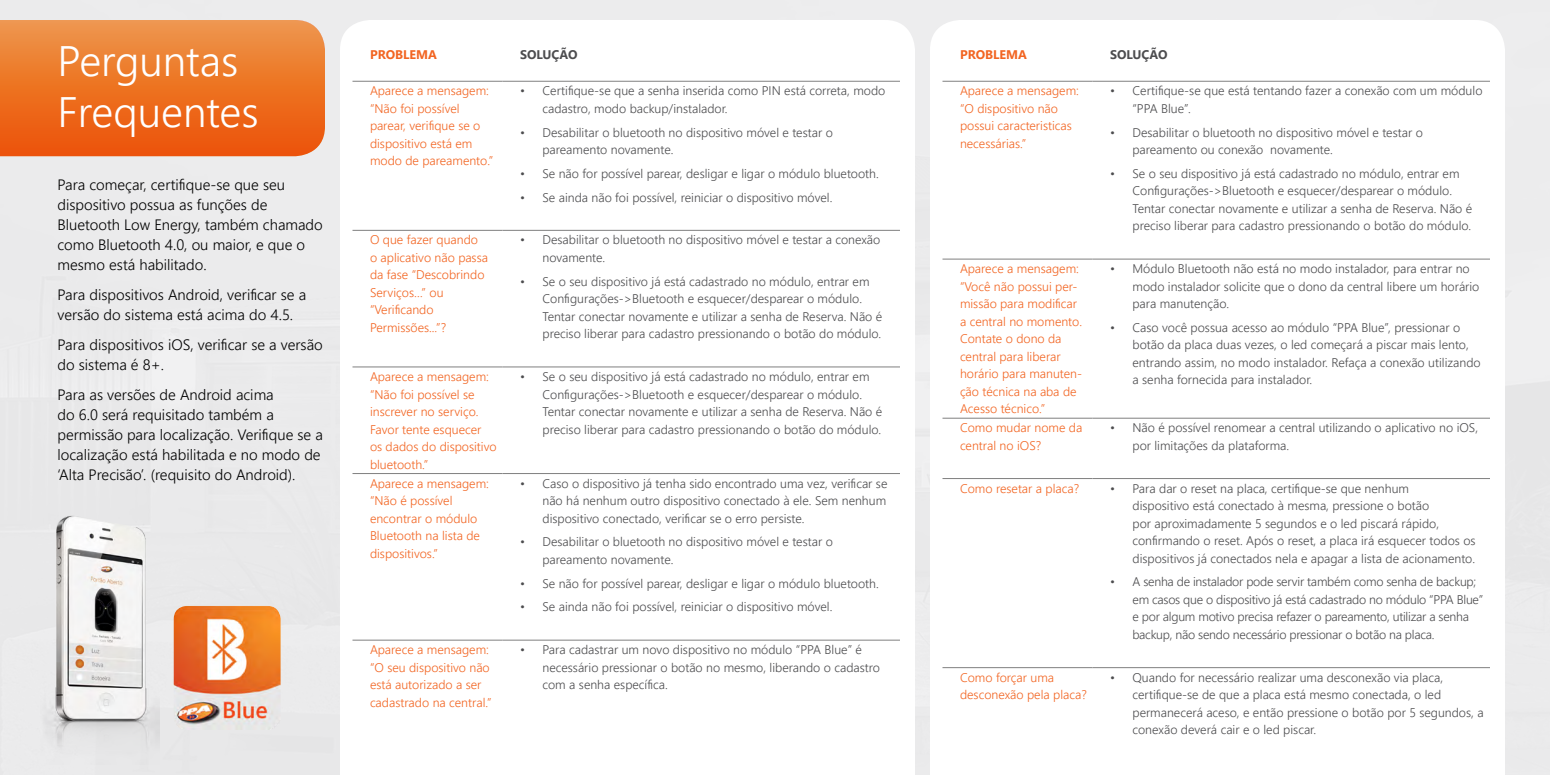
<style>
.page{position:relative;width:1550px;height:775px;background:#f1f1f2}
.page>*{position:absolute;margin:0;border:0;box-sizing:border-box;transform-origin:0 0}
.t1{font:300 42.5px/51px "Segoe UI";color:#fff}
.t2{font:300 15px/20px "Segoe UI";color:#000}
.t3{font:300 12.5px/17.5px "Segoe UI";color:#4d4d4f}
.t4{font:300 12.5px/17.5px "Segoe UI";color:#f26522}
.t5{font:300 12.5px/17.5px "Segoe UI";letter-spacing:-.02em;color:#4d4d4f}
.t6{font:700 12.5px "Segoe UI";color:#f26522}
.t7{font:700 12.5px "Segoe UI";color:#4d4d4f}
</style>
<div class="page">
<div style="left:340px;top:20px;width:575px;height:755px;background:#fff"></div>
<div style="left:930px;top:20px;width:575px;height:755px;background:#fff"></div>
<svg style="left:0;top:20px;width:325px;height:136px;background:#ec7428"></svg>
<hr style="left:352px;top:81px;width:150px;height:1px;background:#808080">
<hr style="left:502px;top:81px;width:398px;height:1px;background:#808080">
<hr style="left:352px;top:230px;width:150px;height:1px;background:#808080">
<hr style="left:502px;top:230px;width:398px;height:1px;background:#808080">
<hr style="left:352px;top:367px;width:150px;height:1px;background:#808080">
<hr style="left:502px;top:367px;width:398px;height:1px;background:#808080">
<hr style="left:352px;top:473px;width:150px;height:1px;background:#808080">
<hr style="left:502px;top:473px;width:398px;height:1px;background:#808080">
<hr style="left:352px;top:640px;width:150px;height:1px;background:#808080">
<hr style="left:502px;top:640px;width:398px;height:1px;background:#808080">
<hr style="left:942px;top:81px;width:150px;height:1px;background:#808080">
<hr style="left:1092px;top:81px;width:398px;height:1px;background:#808080">
<hr style="left:942px;top:259px;width:150px;height:1px;background:#808080">
<hr style="left:1092px;top:259px;width:398px;height:1px;background:#808080">
<hr style="left:942px;top:418px;width:150px;height:1px;background:#808080">
<hr style="left:1092px;top:418px;width:398px;height:1px;background:#808080">
<hr style="left:942px;top:478px;width:150px;height:1px;background:#808080">
<hr style="left:1092px;top:478px;width:398px;height:1px;background:#808080">
<hr style="left:942px;top:667px;width:150px;height:1px;background:#808080">
<hr style="left:1092px;top:667px;width:398px;height:1px;background:#808080">
<img style="left:174px;top:606px;width:107px;height:124px">
<img style="left:42px;top:503px;width:117px;height:262px">
<h1 class="t1" style="left:58px;top:31px;width:203px">Perguntas<br>Frequentes</h1>
<p class="t2" style="left:58px;top:173px;width:267px">Para começar, certifique-se que seu dispositivo possua as funções de Bluetooth Low Energy, também chamado como Bluetooth 4.0, ou maior, e que o mesmo está habilitado.</p>
<p class="t2" style="left:58px;top:283px;width:250px">Para dispositivos Android, verificar se a versão do sistema está acima do 4.5.</p>
<p class="t2" style="left:58px;top:333px;width:267px">Para dispositivos iOS, verificar se a versão do sistema é 8+.</p>
<p class="t2" style="left:58px;top:383px;width:267px">Para as versões de Android acima<br>do 6.0 será requisitado também a permissão para localização. Verifique se a localização está habilitada e no modo de ‘Alta Precisão’. (requisito do Android).</p>
<p class="t6" style="left:370px;top:43px;width:68px">PROBLEMA</p>
<p class="t7" style="left:520px;top:43px;width:59px">SOLUÇÃO</p>
<p class="t4" style="left:370px;top:81px;width:125px">Aparece a mensagem: “Não foi possível parear, verifique se o dispositivo está em modo de pareamento.”</p>
<p class="t3" style="left:542px;top:81px;width:344px;text-indent:-22px">• Certifique-se que a senha inserida como PIN está correta, modo cadastro, modo backup/instalador.</p>
<p class="t3" style="left:542px;top:122px;width:292px;text-indent:-22px">• Desabilitar o bluetooth no dispositivo móvel e testar o pareamento novamente.</p>
<p class="t3" style="left:520px;top:163px;width:360px">• Se não for possível parear, desligar e ligar o módulo bluetooth.</p>
<p class="t3" style="left:520px;top:187px;width:314px">• Se ainda não foi possível, reiniciar o dispositivo móvel.</p>
<p class="t4" style="left:370px;top:230px;width:120px">O que fazer quando o aplicativo não passa da fase “Descobrindo<br>Serviços…” ou “Verificando<br>Permissões...”?</p>
<p class="t3" style="left:542px;top:230px;width:339px;text-indent:-22px">• Desabilitar o bluetooth no dispositivo móvel e testar a conexão novamente.</p>
<p class="t3" style="left:542px;top:271px;width:341px;text-indent:-22px">• Se o seu dispositivo já está cadastrado no módulo, entrar em Configurações-&gt;Bluetooth e esquecer/desparear o módulo.<br>Tentar conectar novamente e utilizar a senha de Reserva. Não é preciso liberar para cadastro pressionando o botão do módulo.</p>
<p class="t4" style="left:370px;top:367px;width:128px">Aparece a mensagem: “Não foi possível se inscrever no serviço.<br>Favor tente esquecer os dados do dispositivo bluetooth.”</p>
<p class="t3" style="left:542px;top:367px;width:341px;text-indent:-22px">• Se o seu dispositivo já está cadastrado no módulo, entrar em Configurações-&gt;Bluetooth e esquecer/desparear o módulo.<br>Tentar conectar novamente e utilizar a senha de Reserva. Não é preciso liberar para cadastro pressionando o botão do módulo.</p>
<p class="t4" style="left:370px;top:473px;width:120px">Aparece a mensagem: “Não é possível encontrar o módulo<br>Bluetooth na lista de dispositivos.”</p>
<p class="t3" style="left:542px;top:473px;width:346px;text-align:justify;text-indent:-22px">• Caso o dispositivo já tenha sido encontrado uma vez, verificar se não há nenhum outro dispositivo conectado à ele. Sem nenhum dispositivo conectado, verificar se o erro persiste.</p>
<p class="t3" style="left:542px;top:532px;width:292px;text-indent:-22px">• Desabilitar o bluetooth no dispositivo móvel e testar o pareamento novamente.</p>
<p class="t3" style="left:520px;top:573px;width:360px">• Se não for possível parear, desligar e ligar o módulo bluetooth.</p>
<p class="t3" style="left:520px;top:597px;width:314px">• Se ainda não foi possível, reiniciar o dispositivo móvel.</p>
<p class="t4" style="left:370px;top:640px;width:123px">Aparece a mensagem: “O seu dispositivo não está autorizado a ser cadastrado na central.”</p>
<p class="t3" style="left:542px;top:640px;width:339px;text-indent:-22px">• Para cadastrar um novo dispositivo no módulo “PPA Blue” é necessário pressionar o botão no mesmo, liberando o cadastro com a senha específica.</p>
<p class="t6" style="left:960px;top:43px;width:68px">PROBLEMA</p>
<p class="t7" style="left:1110px;top:43px;width:59px">SOLUÇÃO</p>
<p class="t4" style="left:960px;top:81px;width:120px">Aparece a mensagem: “O dispositivo não possui caracteristicas necessárias.”</p>
<p class="t3" style="left:1132px;top:81px;width:351px;text-indent:-22px">• Certifique-se que está tentando fazer a conexão com um módulo “PPA Blue”.</p>
<p class="t3" style="left:1132px;top:122px;width:292px;text-indent:-22px">• Desabilitar o bluetooth no dispositivo móvel e testar o pareamento ou conexão novamente.</p>
<p class="t3" style="left:1132px;top:163px;width:341px;text-indent:-22px">• Se o seu dispositivo já está cadastrado no módulo, entrar em Configurações-&gt;Bluetooth e esquecer/desparear o módulo.<br>Tentar conectar novamente e utilizar a senha de Reserva. Não é preciso liberar para cadastro pressionando o botão do módulo.</p>
<p class="t4" style="left:960px;top:259px;width:124px">Aparece a mensagem: “Você não possui per&shy;missão para modificar a central no momento.<br>Contate o dono da central para liberar horário para manuten&shy;ção técnica na aba de<br>Acesso técnico.”</p>
<p class="t3" style="left:1132px;top:259px;width:348px;text-indent:-22px">• Módulo Bluetooth não está no modo instalador, para entrar no modo instalador solicite que o dono da central libere um horário para manutenção.</p>
<p class="t3" style="left:1132px;top:318px;width:350px;text-indent:-22px">• Caso você possua acesso ao módulo “PPA Blue”, pressionar o botão da placa duas vezes, o led começará a piscar mais lento, entrando assim, no modo instalador. Refaça a conexão utilizando a senha fornecida para instalador.</p>
<p class="t4" style="left:960px;top:418px;width:124px">Como mudar nome da central no iOS?</p>
<p class="t3" style="left:1132px;top:418px;width:347px;text-indent:-22px">• Não é possível renomear a central utilizando o aplicativo no iOS, por limitações da plataforma.</p>
<p class="t4" style="left:960px;top:478px;width:121px">Como resetar a placa?</p>
<p class="t3" style="left:1132px;top:478px;width:345px;text-indent:-22px">• Para dar o reset na placa, certifique-se que nenhum<br>dispositivo está conectado à mesma, pressione o botão<br>por aproximadamente 5 segundos e o led piscará rápido, confirmando o reset. Após o reset, a placa irá esquecer todos os dispositivos já conectados nela e apagar a lista de acionamento.</p>
<p class="t5" style="left:1132px;top:572px;width:352px;text-indent:-22px">• A senha de instalador pode servir também como senha de backup; em casos que o dispositivo já está cadastrado no módulo “PPA Blue” e por algum motivo precisa refazer o pareamento, utilizar a senha backup, não sendo necessário pressionar o botão na placa.</p>
<p class="t4" style="left:960px;top:667px;width:128px">Como forçar uma desconexão pela placa?</p>
<p class="t3" style="left:1132px;top:667px;width:353px;text-indent:-22px">• Quando for necessário realizar uma desconexão via placa, certifique-se de que a placa está mesmo conectada, o led permanecerá aceso, e então pressione o botão por 5 segundos, a conexão deverá cair e o led piscar.</p>
</div>
